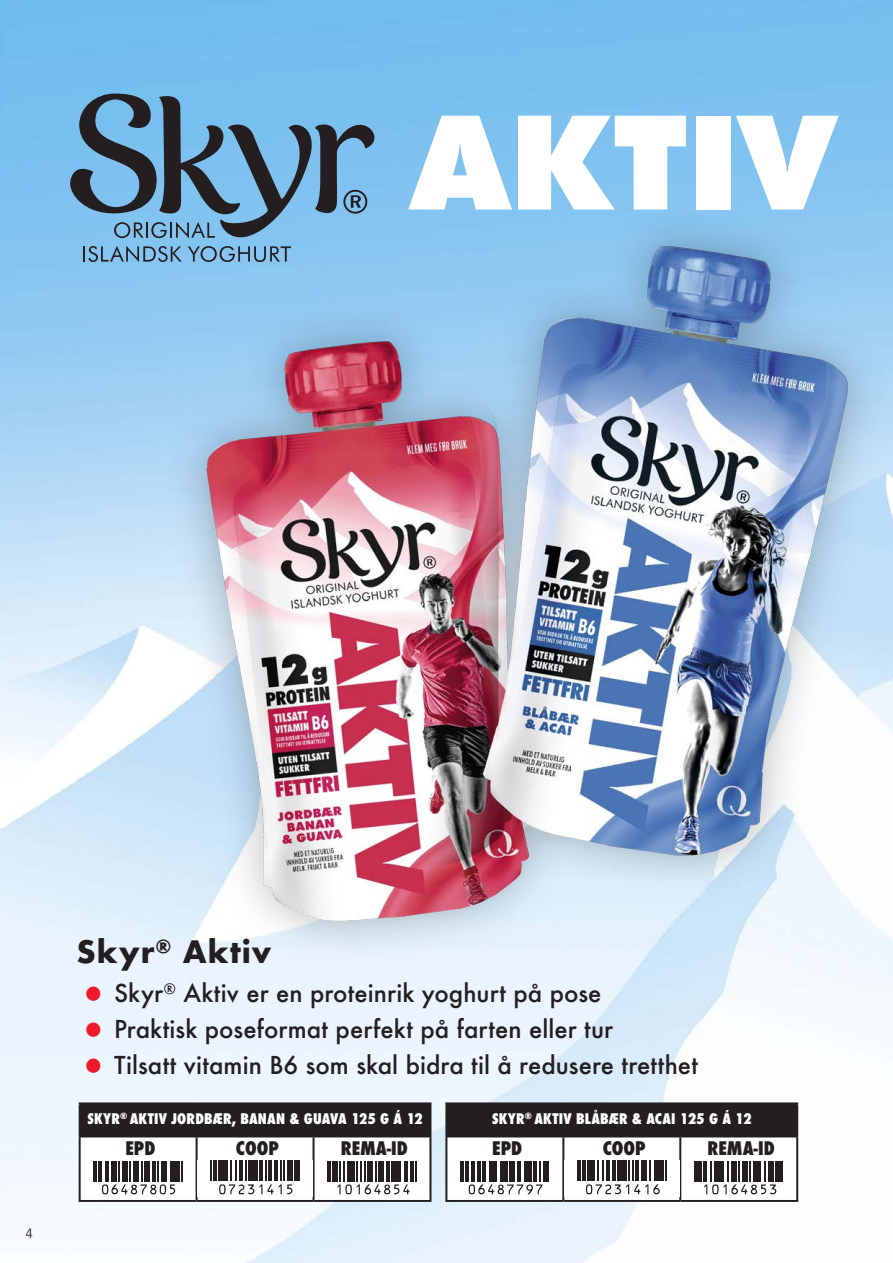
<style>
.page{position:relative;width:893px;height:1263px;background:#fff}
.page>*{position:absolute;margin:0;border:0;box-sizing:border-box;transform-origin:0 0}
.t1{font:700 30px "Futura";letter-spacing:.03em;color:#231f20}
.t2{font:500 24px "Futura";letter-spacing:.005em;color:#231f20}
.t3{font:800 condensed 18.15px "Futura";color:#231f20}
.t4{font:800 condensed 14.25px "Futura";letter-spacing:.015em;color:#fff}
.t5{font:13.5px "Avenir";color:#231f20}
.s1{font-size:45px;color:#ee1b2c}
</style>
<div class="page">
<img style="left:0;top:0;width:893px;height:1263px">
<img style="left:161px;top:213px;width:732px;height:753px">
<svg style="left:83px;top:246px;width:99px;height:16px;background:#6894b4"></svg>
<svg style="left:188px;top:246px;width:103px;height:16px;background:#6b97b7"></svg>
<svg style="left:70px;top:94px;width:319px;height:146px;background:#6291b2"></svg>
<svg style="left:408px;top:116px;width:104px;height:93px"></svg>
<svg style="left:518px;top:116px;width:168px;height:93px"></svg>
<div style="left:696px;top:116px;width:34px;height:93px;background:#fff"></div>
<svg style="left:736px;top:116px;width:103px;height:93px"></svg>
<div style="left:80px;top:1103px;width:350px;height:34px;background:#231f20"></div>
<hr style="left:429px;top:1104px;width:2px;height:33px;background:#231f20">
<hr style="left:79px;top:1102px;width:118px;height:2px;background:#231f20">
<hr style="left:79px;top:1104px;width:2px;height:33px;background:#231f20">
<hr style="left:197px;top:1102px;width:117px;height:2px;background:#231f20">
<hr style="left:314px;top:1102px;width:117px;height:2px;background:#231f20">
<hr style="left:79px;top:1137px;width:2px;height:21px;background:#231f20">
<hr style="left:429px;top:1137px;width:2px;height:21px;background:#231f20">
<hr style="left:79px;top:1158px;width:2px;height:42px;background:#231f20">
<hr style="left:429px;top:1158px;width:2px;height:42px;background:#231f20">
<hr style="left:79px;top:1200px;width:118px;height:2px;background:#231f20">
<hr style="left:197px;top:1200px;width:117px;height:2px;background:#231f20">
<hr style="left:314px;top:1200px;width:117px;height:2px;background:#231f20">
<svg style="left:80px;top:1137px;width:350px;height:64px"></svg>
<div style="left:446px;top:1103px;width:351px;height:34px;background:#231f20"></div>
<hr style="left:796px;top:1104px;width:2px;height:33px;background:#231f20">
<hr style="left:445px;top:1102px;width:118px;height:2px;background:#231f20">
<hr style="left:445px;top:1104px;width:2px;height:33px;background:#231f20">
<hr style="left:563px;top:1102px;width:117px;height:2px;background:#231f20">
<hr style="left:680px;top:1102px;width:118px;height:2px;background:#231f20">
<hr style="left:445px;top:1137px;width:2px;height:21px;background:#231f20">
<hr style="left:796px;top:1137px;width:2px;height:21px;background:#231f20">
<hr style="left:445px;top:1158px;width:2px;height:42px;background:#231f20">
<hr style="left:796px;top:1158px;width:2px;height:42px;background:#231f20">
<hr style="left:445px;top:1200px;width:118px;height:2px;background:#231f20">
<hr style="left:563px;top:1200px;width:117px;height:2px;background:#231f20">
<hr style="left:680px;top:1200px;width:118px;height:2px;background:#231f20">
<svg style="left:446px;top:1137px;width:351px;height:64px"></svg>
<p class="t5" style="left:26px;top:1225px;width:9px">4</p>
<p class="t1" style="left:77px;top:930px;width:196px">Skyr<sup>®</sup> Aktiv</p>
<p class="t2" style="left:77px;top:977px;width:526px"><span class="s1">•</span>Skyr<sup>®</sup> Aktiv er en proteinrik yoghurt på pose</p>
<p class="t2" style="left:77px;top:1013px;width:538px"><span class="s1">•</span>Praktisk poseformat perfekt på farten eller tur</p>
<p class="t2" style="left:77px;top:1049px;width:623px"><span class="s1">•</span>Tilsatt vitamin B6 som skal bidra til å redusere tretthet</p>
<p class="t4" style="left:87px;top:1109px;width:337px">SKYR<sup>®</sup> AKTIV JORDBÆR, BANAN &amp; GUAVA 125 G Á 12</p>
<p class="t3" style="left:126px;top:1136px;width:31px">EPD</p>
<p class="t3" style="left:236px;top:1136px;width:44px">COOP</p>
<p class="t3" style="left:341px;top:1136px;width:69px">REMA-ID</p>
<p class="t4" style="left:492px;top:1109px;width:261px">SKYR<sup>®</sup> AKTIV BLÅBÆR &amp; ACAI 125 G Á 12</p>
<p class="t3" style="left:492px;top:1136px;width:31px">EPD</p>
<p class="t3" style="left:603px;top:1136px;width:44px">COOP</p>
<p class="t3" style="left:707px;top:1136px;width:69px">REMA-ID</p>
</div>
